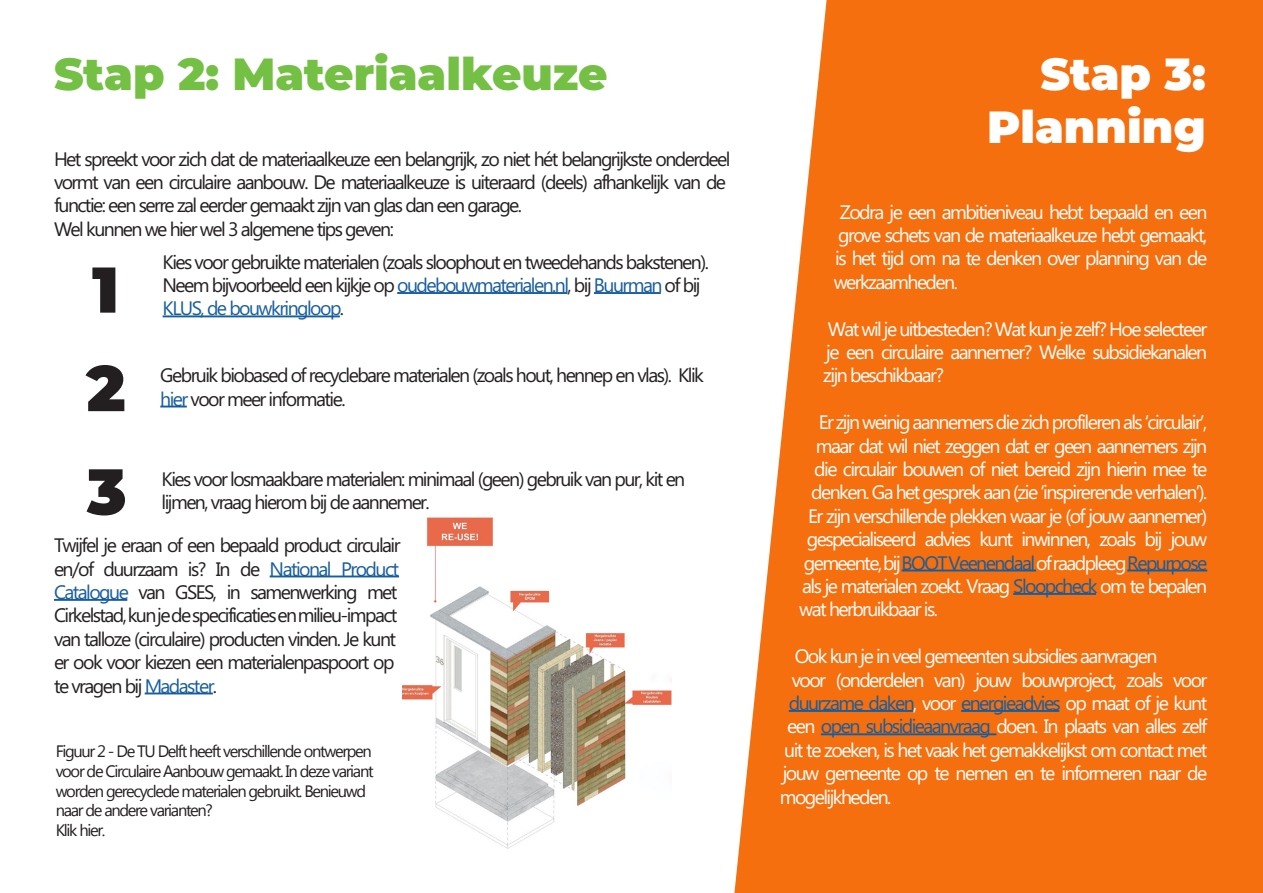
<style>
.page{position:relative;width:1263px;height:893px;background:#fff}
.page>*{position:absolute;margin:0;border:0;box-sizing:border-box;transform-origin:0 0}
.t1{font:900 64.5px "Montserrat";color:#231f20}
.t2{font:900 45px "Montserrat";color:#74c044}
.t3{font:900 45px/52.5px "Montserrat";color:#fff;text-align:right}
.t4{font:19.5px/23.4px "Microsoft Phags Pa";letter-spacing:-.08em;color:#fff;text-align:justify}
.t5{font:19.5px/23.4px "Microsoft Phags Pa";letter-spacing:-.08em;color:#231f20}
.t6{font:19.5px "Microsoft Phags Pa";letter-spacing:-.08em;color:#175d9e}
.t7{font:16.5px/19.8px "Microsoft Tai Le";letter-spacing:-.08em;color:#231f20}
.s1{color:#175d9e}
.s2{color:#231f20}
.s3{color:#fff}
</style>
<div class="page">
<img style="left:402px;top:517px;width:269px;height:332px">
<svg style="left:734px;top:0;width:529px;height:893px;background:#f57b23"></svg>
<hr style="left:901px;top:570px;width:135px;height:1px;background:#175d9e">
<hr style="left:1127px;top:570px;width:80px;height:1px;background:#175d9e">
<hr style="left:1013px;top:593px;width:83px;height:2px;background:#175d9e">
<hr style="left:789px;top:710px;width:124px;height:2px;background:#175d9e">
<hr style="left:961px;top:710px;width:98px;height:2px;background:#175d9e">
<hr style="left:821px;top:733px;width:175px;height:2px;background:#175d9e">
<hr style="left:397px;top:292px;width:170px;height:2px;background:#175d9e">
<hr style="left:594px;top:292px;width:67px;height:2px;background:#175d9e">
<hr style="left:163px;top:315px;width:177px;height:2px;background:#175d9e">
<svg style="left:160px;top:406px;width:27px;height:1px"></svg>
<hr style="left:270px;top:575px;width:129px;height:2px;background:#175d9e">
<hr style="left:54px;top:599px;width:73px;height:2px;background:#175d9e">
<hr style="left:145px;top:692px;width:68px;height:2px;background:#175d9e">
<p class="t2" style="left:54px;top:40px;width:555px">Stap 2: Materiaalkeuze</p>
<p class="t5" style="left:54px;top:146px;width:678px">Het spreekt voor zich dat de materiaalkeuze een belangrijk, zo niet hét belangrijkste onderdeel vormt van een circulaire aanbouw. De materiaalkeuze is uiteraard (deels) afhankelijk van de functie: een serre zal eerder gemaakt zijn van glas dan een garage.</p>
<p class="t5" style="left:54px;top:216px;width:341px">Wel kunnen we hier wel 3 algemene tips geven:</p>
<p class="t1" style="left:92px;top:241px;width:28px">1</p>
<p class="t1" style="left:86px;top:340px;width:41px">2</p>
<p class="t5" style="left:163px;top:249px;width:548px">Kies voor gebruikte materialen (zoals sloophout en tweedehands bakstenen).<br>Neem bijvoorbeeld een kijkje op <span class="s1">oudebouwmaterialen.nl</span>, bij <span class="s1">Buurman</span> of bij</p>
<p class="t6" style="left:163px;top:295px;width:183px">KLUS, de bouwkringloop<span class="s2">.</span></p>
<p class="t5" style="left:160px;top:363px;width:545px">Gebruik biobased of recyclebare materialen (zoals hout, hennep en vlas). Klik</p>
<p class="t5" style="left:160px;top:386px;width:187px"><span class="s1">hier</span> voor meer informatie.</p>
<p class="t1" style="left:87px;top:443px;width:41px">3</p>
<p class="t5" style="left:162px;top:466px;width:525px">Kies voor losmaakbare materialen: minimaal (geen) gebruik van pur, kit en</p>
<p class="t5" style="left:162px;top:489px;width:270px">lijmen, vraag hierom bij de aannemer.</p>
<p class="t5" style="left:54px;top:532px;width:348px">Twijfel je eraan of een bepaald product circulair en/of duurzaam is? In de <span class="s1">National Product Catalogue</span> van GSES, in samenwerking met Cirkelstad,kun je de specificaties en milieu-impact van talloze (circulaire) producten vinden. Je kunt er ook voor kiezen een materialenpaspoort op te vragen bij <span class="s1">Madaster</span>.</p>
<p class="t7" style="left:56px;top:742px;width:319px">Figuur 2 - De TU Delft heeft verschillende ontwerpen voor de Circulaire Aanbouw gemaakt. In deze variant worden gerecyclede materialen gebruikt. Benieuwd naar de andere varianten?</p>
<p class="t7" style="left:56px;top:821px;width:51px">Klik hier.</p>
<p class="t3" style="left:987px;top:45px;width:220px">Stap 3:<br>Planning</p>
<p class="t4" style="left:834px;top:199px;width:375px;text-indent:6px">Zodra je een ambitieniveau hebt bepaald en een grove schets van de materiaalkeuze hebt gemaakt, is het tijd om na te denken over planning van de werkzaamheden.</p>
<p class="t4" style="left:823px;top:316px;width:386px">Wat wil je uitbesteden? Wat kun je zelf? Hoe selecteer je een circulaire aannemer? Welke subsidiekanalen zijn beschikbaar?</p>
<p class="t4" style="left:819px;top:410px;width:390px">Er zijn weinig aannemers die zich profileren als ‘circulair’,</p>
<p class="t4" style="left:816px;top:433px;width:393px">maar dat wil niet zeggen dat er geen aannemers zijn</p>
<p class="t4" style="left:814px;top:456px;width:395px">die circulair bouwen of niet bereid zijn hierin mee te</p>
<p class="t4" style="left:811px;top:480px;width:398px">denken. Ga het gesprek aan (zie ‘inspirerende verhalen’).</p>
<p class="t4" style="left:808px;top:503px;width:401px">Er zijn verschillende plekken waar je (of jouw aannemer)</p>
<p class="t4" style="left:807px;top:527px;width:402px">gespecialiseerd advies kunt inwinnen, zoals bij jouw</p>
<p class="t4" style="left:804px;top:550px;width:405px">gemeente,bij <span class="s1">BOOT Veenendaal</span> of raadpleeg <span class="s1">Repurpose</span></p>
<p class="t4" style="left:802px;top:573px;width:407px">als je materialen zoekt. Vraag <span class="s1">Sloopcheck</span> om te bepalen</p>
<p class="t4" style="left:799px;top:597px;width:140px">wat herbruikbaar is.</p>
<p class="t4" style="left:795px;top:644px;width:364px">Ook kun je in veel gemeenten subsidies aanvragen</p>
<p class="t4" style="left:792px;top:667px;width:417px">voor (onderdelen van) jouw bouwproject, zoals voor</p>
<p class="t6" style="left:789px;top:690px;width:420px">duurzame daken<span class="s3">, voor</span> energieadvies <span class="s3">op maat of je kunt</span></p>
<p class="t4" style="left:787px;top:714px;width:422px">een <span class="s1">open subsidieaanvraag</span> doen. In plaats van alles zelf</p>
<p class="t4" style="left:784px;top:737px;width:425px">uit te zoeken, is het vaak het gemakkelijkst om contact met</p>
<p class="t4" style="left:783px;top:761px;width:426px">jouw gemeente op te nemen en te informeren naar de</p>
<p class="t4" style="left:780px;top:784px;width:113px">mogelijkheden.</p>
</div>
